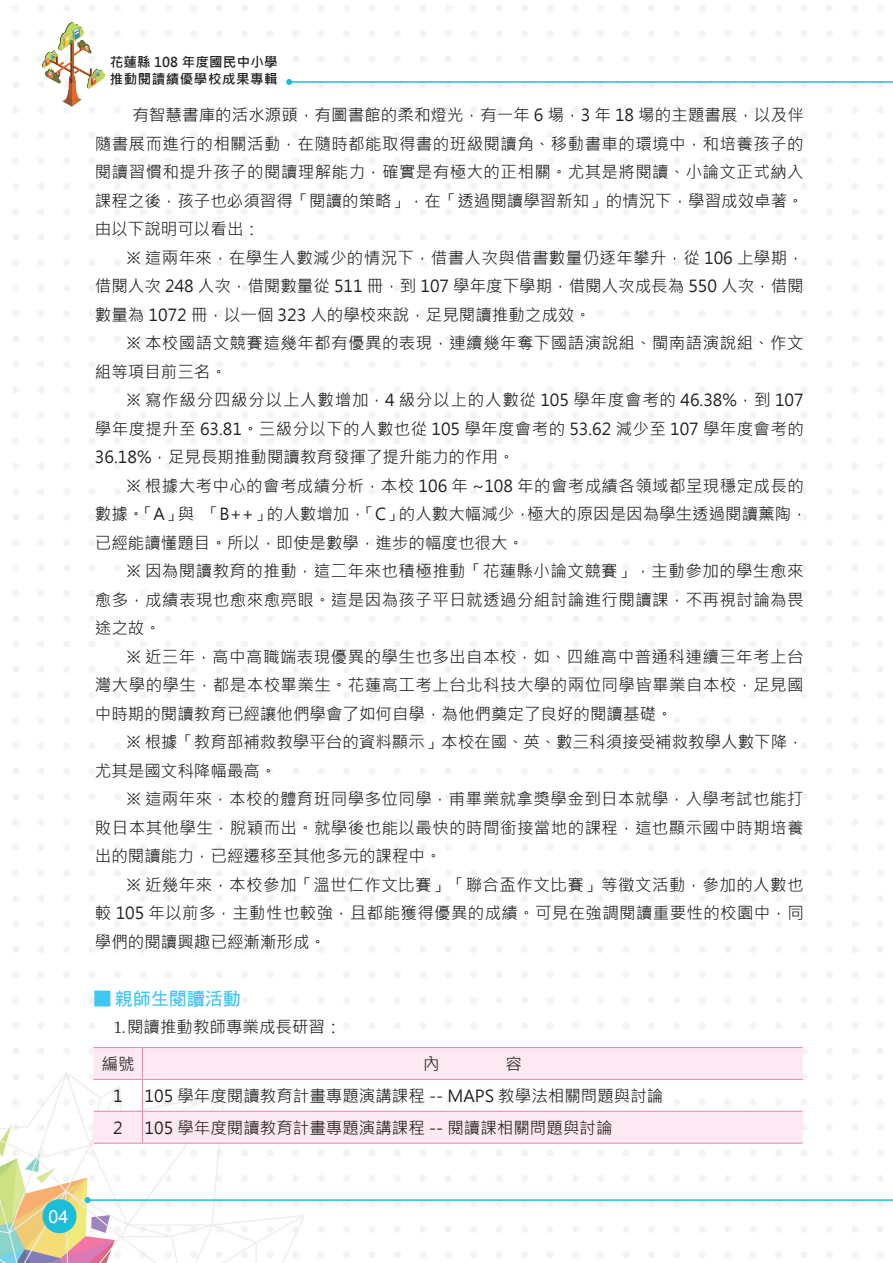
<style>
.page{position:relative;width:893px;height:1263px;background:#fff}
.page>*{position:absolute;margin:0;border:0;box-sizing:border-box;transform-origin:0 0}
.t1{font:18px "DF Hei Bd HK BF";color:#40c7f4}
.t2{font:18px "Arial";color:#fff}
.內文01{font:16.5px/28.5px "Microsoft Jheng Hei";color:#231f20;text-align:justify}
.表格02{font:16.5px "Microsoft Jheng Hei";color:#231f20}
.內文01-2{font:16.5px/28.5px "Microsoft Jheng Hei";letter-spacing:.025em;color:#231f20}
._1{font:16.5px "Microsoft Jheng Hei";color:#231f20}
.t3{font:700 13.5px/16.2px "Microsoft Jheng Hei";letter-spacing:.04em;color:#231f20}
.s1{font-family:"DF Hei Bd HKP BF"}
.s2{font-family:"MS Mincho"}
</style>
<div class="page">
<img style="left:0;top:5px;width:883px;height:1258px">
<div style="left:43px;top:1199px;width:34px;height:34px;background:#1cbed7;border-radius:50%"></div>
<hr style="left:289px;top:81px;width:604px;height:2px;background:#1cbed7">
<svg style="left:286px;top:79px;width:6px;height:6px"></svg>
<hr style="left:88px;top:1199px;width:805px;height:2px;background:#1cbed7">
<svg style="left:85px;top:1197px;width:6px;height:6px"></svg>
<img style="left:43px;top:23px;width:61px;height:83px">
<svg style="left:94px;top:1048px;width:709px;height:95px;fill:#fce9f1"></svg>
<hr style="left:94px;top:1047px;width:49px;height:1px;background:#f287b6">
<hr style="left:143px;top:1047px;width:660px;height:1px;background:#f287b6">
<hr style="left:142px;top:1048px;width:1px;height:31px;background:#f287b6">
<hr style="left:94px;top:1079px;width:49px;height:1px;background:#f287b6">
<hr style="left:143px;top:1079px;width:660px;height:1px;background:#f287b6">
<hr style="left:142px;top:1080px;width:1px;height:31px;background:#f287b6">
<hr style="left:94px;top:1111px;width:49px;height:1px;background:#f287b6">
<hr style="left:143px;top:1111px;width:660px;height:1px;background:#f287b6">
<hr style="left:142px;top:1112px;width:1px;height:31px;background:#f287b6">
<hr style="left:94px;top:1143px;width:49px;height:1px;background:#f287b6">
<hr style="left:143px;top:1143px;width:660px;height:1px;background:#f287b6">
<p class="t3" style="left:110px;top:54px;width:169px">花蓮縣 108 年度國民中小學推動閱讀績優學校成果專輯</p>
<p class="內文01" style="left:95px;top:101px;width:710px;text-indent:37px">有智慧書庫的活水源頭，有圖書館的柔和燈光，有一年 6 場，3 年 18 場的主題書展，以及伴隨書展而進行的相關活動，在隨時都能取得書的班級閱讀角、移動書車的環境中，和培養孩子的閱讀習慣和提升孩子的閱讀理解能力，確實是有極大的正相關。尤其是將閱讀、小論文正式納入課程之後，孩子也必須習得「閱讀的策略」，在「透過閱讀學習新知」的情況下，學習成效卓著。由以下說明可以看出：</p>
<p class="內文01" style="left:95px;top:243px;width:710px;text-indent:32px">※ 這兩年來，在學生人數減少的情況下，借書人次與借書數量仍逐年攀升，從 106 上學期，借閱人次 248 人次，借閱數量從 511 冊，到 107 學年度下學期，借閱人次成長為 550 人次，借閱數量為 1072 冊，以一個 323 人的學校來說，足見閱讀推動之成效。</p>
<p class="內文01-2" style="left:95px;top:329px;width:710px;text-indent:32px">※ 本校國語文競賽這幾年都有優異的表現，連續幾年奪下國語演說組、閩南語演說組、作文組等項目前三名。</p>
<p class="內文01" style="left:95px;top:386px;width:710px;text-indent:32px">※ 寫作級分四級分以上人數增加，4 級分以上的人數從 105 學年度會考的 46.38%，到 107學年度提升至 63.81。三級分以下的人數也從 105 學年度會考的 53.62 減少至 107 學年度會考的36.18%，足見長期推動閱讀教育發揮了提升能力的作用。</p>
<p class="內文01" style="left:95px;top:471px;width:714px;text-align:left;text-indent:32px">※ 根據大考中心的會考成績分析，本校 106 年 ~108 年的會考成績各領域都呈現穩定成長的數據。「A」與 「B++」的人數增加，「C」的人數大幅減少，極大的原因是因為學生透過閱讀薰陶，已經能讀懂題目。所以，即使是數學，進步的幅度也很大。</p>
<p class="內文01" style="left:95px;top:557px;width:710px;text-indent:32px">※ 因為閱讀教育的推動，這二年來也積極推動「花蓮縣小論文競賽」，主動參加的學生愈來愈多，成績表現也愈來愈亮眼。這是因為孩子平日就透過分組討論進行閱讀課，不再視討論為畏途之故。</p>
<p class="內文01" style="left:95px;top:642px;width:710px;text-indent:32px">※ 近三年，高中高職端表現優異的學生也多出自本校，如、四維高中普通科連續三年考上台灣大學的學生，都是本校畢業生。花蓮高工考上台北科技大學的兩位同學皆畢業自本校，足見國中時期的閱讀教育已經讓他們學會了如何自學，為他們奠定了良好的閱讀基礎。</p>
<p class="內文01" style="left:95px;top:728px;width:710px;text-indent:32px">※ 根據「教育部補救教學平台的資料顯示」本校在國、英、數三科須接受補救教學人數下降，尤其是國文科降幅最高。</p>
<p class="內文01" style="left:95px;top:785px;width:710px;text-indent:32px">※ 這兩年來，本校的體育班同學多位同學，甫畢業就拿獎學金到日本就學，入學考試也能打敗日本其他學生，脫穎而出。就學後也能以最快的時間銜接當地的課程，這也顯示國中時期培養出的閱讀能力，已經遷移至其他多元的課程中。</p>
<p class="內文01" style="left:95px;top:870px;width:710px;text-indent:32px">※ 近幾年來，本校參加「溫世仁作文比賽」「聯合盃作文比賽」等徵文活動，參加的人數也較 105 年以前多，主動性也較強，且都能獲得優異的成績。可見在強調閱讀重要性的校園中，同學們的閱讀興趣已經漸漸形成。</p>
<p class="t1" style="left:94px;top:990px;width:149px"><span class="s1">■</span> 親師生閱讀活動</p>
<p class="_1" style="left:111px;top:1017px;width:233px"><span class="s2">⒈</span>閱讀推動教師專業成長研習：</p>
<p class="表格02" style="left:102px;top:1053px;width:34px">編號</p>
<p class="表格02" style="left:113px;top:1085px;width:11px">1</p>
<p class="表格02" style="left:145px;top:1085px;width:520px">105 學年度閱讀教育計畫專題演講課程 -- MAPS 教學法相關問題與討論</p>
<p class="表格02" style="left:113px;top:1117px;width:11px">2</p>
<p class="表格02" style="left:145px;top:1117px;width:469px">105 學年度閱讀教育計畫專題演講課程 -- 閱讀課相關問題與討論</p>
<p class="t2" style="left:48px;top:1204px;width:22px">04</p>
</div>
